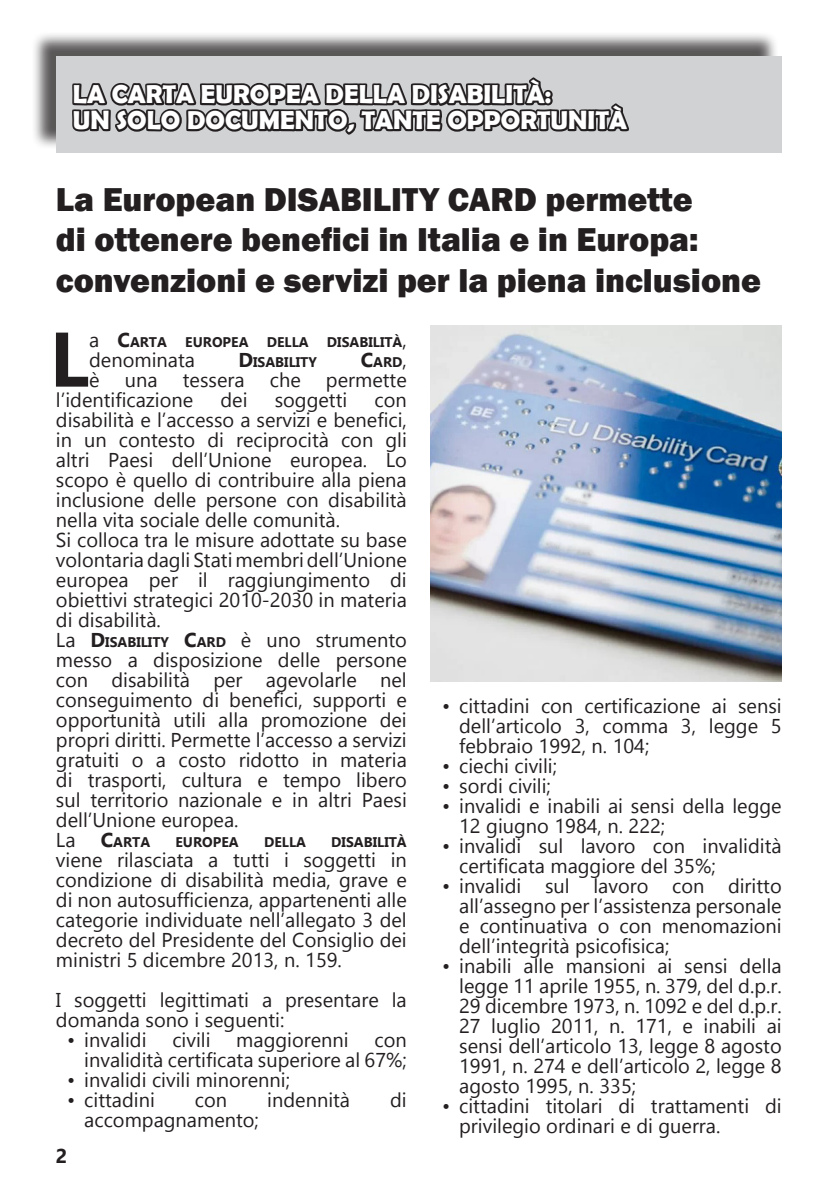
<style>
.page{position:relative;width:839px;height:1191px;background:#fff}
.page>*{position:absolute;margin:0;border:0;box-sizing:border-box;transform-origin:0 0}
.t1{font:700 77.2px "Gadugi";color:#231f20}
.t2{font:800 34px "Franklin Gothic";color:#231f20}
.t3{font:700 26px "Berlin Sans FB Demi";color:#fff}
.t4{font:20px/20px "Gadugi";color:#231f20;text-align:justify}
.t5{font:700 20px "Gadugi";color:#231f20}
.t6{font:700 14px "Gadugi";color:#231f20}
.s1{font-weight:400;font-size:20px}
.s2{font-size:20px}
.s3{font-weight:700}
.s4{font-weight:700;font-size:14px}
</style>
<div class="page">
<img style="left:431px;top:325px;width:351px;height:356px">
<div style="left:31px;top:31px;width:747px;height:118px;background:#231f20;opacity:.75"></div>
<div style="left:56px;top:56px;width:726px;height:96px;background:#d1d2d4"></div>
<svg style="left:70px;top:31px;width:562px;height:122px"></svg>
<p class="t3" style="left:73px;top:79px;width:480px">LA CARTA EUROPEA DELLA DISABILITÀ:</p>
<p class="t3" style="left:73px;top:105px;width:556px">UN SOLO DOCUMENTO, TANTE OPPORTUNITÀ</p>
<p class="t2" style="left:56px;top:177px;width:638px">La European DISABILITY CARD permette</p>
<p class="t2" style="left:56px;top:218px;width:644px">di ottenere benefici in Italia e in Europa:</p>
<p class="t2" style="left:56px;top:259px;width:707px">convenzioni e servizi per la piena inclusione</p>
<p class="t1" style="left:50px;top:313px;width:41px">L</p>
<p class="t6" style="left:89px;top:333px;width:79px"><span class="s1">a</span> <span class="s2">C</span>ARTA</p>
<p class="t6" style="left:185px;top:333px;width:65px">EUROPEA</p>
<p class="t6" style="left:267px;top:333px;width:43px">DELLA</p>
<p class="t6" style="left:327px;top:333px;width:81px">DISABILITÀ<span class="s1">,</span></p>
<p class="t4" style="left:89px;top:349px;width:107px">denominata</p>
<p class="t6" style="left:238px;top:353px;width:80px"><span class="s2">D</span>ISABILITY</p>
<p class="t6" style="left:361px;top:353px;width:48px"><span class="s2">C</span>ARD<span class="s1">,</span></p>
<p class="t4" style="left:89px;top:369px;width:12px">è</p>
<p class="t4" style="left:125px;top:369px;width:34px">una</p>
<p class="t4" style="left:183px;top:369px;width:63px">tessera</p>
<p class="t4" style="left:270px;top:369px;width:33px">che</p>
<p class="t4" style="left:326px;top:369px;width:82px">permette</p>
<p class="t4" style="left:56px;top:389px;width:139px">l’identificazione</p>
<p class="t4" style="left:220px;top:389px;width:29px">dei</p>
<p class="t4" style="left:275px;top:389px;width:74px">soggetti</p>
<p class="t4" style="left:56px;top:389px;width:352px;text-indent:319px">con disabilità e l’accesso a servizi e benefici, in un contesto di reciprocità con gli altri Paesi dell’Unione europea. Lo scopo è quello di contribuire alla piena inclusione delle persone con disabilità nella vita sociale delle comunità.</p>
<p class="t4" style="left:56px;top:529px;width:352px">Si colloca tra le misure adottate su base volontaria dagli Stati membri dell’Unione europea per il raggiungimento di obiettivi strategici 2010-2030 in materia di disabilità.</p>
<p class="t4" style="left:56px;top:629px;width:352px">La <span class="s3">D</span><span class="s4">ISABILITY</span> <span class="s3">C</span><span class="s4">ARD</span> è uno strumento messo a disposizione delle persone con disabilità per agevolarle nel conseguimento di benefici, supporti e opportunità utili alla promozione dei propri diritti. Permette l’accesso a servizi gratuiti o a costo ridotto in materia di trasporti, cultura e tempo libero sul territorio nazionale e in altri Paesi dell’Unione europea.</p>
<p class="t4" style="left:56px;top:829px;width:21px">La</p>
<p class="t6" style="left:101px;top:833px;width:51px"><span class="s2">C</span>ARTA</p>
<p class="t6" style="left:175px;top:833px;width:65px">EUROPEA</p>
<p class="t6" style="left:264px;top:833px;width:43px">DELLA</p>
<p class="t6" style="left:331px;top:833px;width:77px">DISABILITÀ</p>
<p class="t4" style="left:56px;top:849px;width:352px">viene rilasciata a tutti i soggetti in condizione di disabilità media, grave e di non autosufficienza, appartenenti alle categorie individuate nell’allegato 3 del decreto del Presidente del Consiglio dei ministri 5 dicembre 2013, n. 159.</p>
<p class="t4" style="left:56px;top:989px;width:352px">I soggetti legittimati a presentare la domanda sono i seguenti:</p>
<p class="t4" style="left:67px;top:1029px;width:81px">• invalidi</p>
<p class="t4" style="left:172px;top:1029px;width:40px">civili</p>
<p class="t4" style="left:236px;top:1029px;width:114px">maggiorenni</p>
<p class="t4" style="left:84px;top:1029px;width:324px;text-align:right">con<br>invalidità certificata superiore al 67%;</p>
<p class="t4" style="left:67px;top:1069px;width:224px">• invalidi civili minorenni;</p>
<p class="t4" style="left:67px;top:1089px;width:89px">• cittadini</p>
<p class="t4" style="left:195px;top:1089px;width:34px">con</p>
<p class="t4" style="left:267px;top:1089px;width:84px">indennità</p>
<p class="t4" style="left:390px;top:1089px;width:18px">di</p>
<p class="t4" style="left:84px;top:1109px;width:176px">accompagnamento;</p>
<p class="t5" style="left:56px;top:1144px;width:13px">2</p>
<p class="t4" style="left:459px;top:696px;width:324px;text-indent:-17px">• cittadini con certificazione ai sensi dell’articolo 3, comma 3, legge 5 febbraio 1992, n. 104;</p>
<p class="t4" style="left:442px;top:756px;width:116px">• ciechi civili;</p>
<p class="t4" style="left:442px;top:776px;width:110px">• sordi civili;</p>
<p class="t4" style="left:459px;top:796px;width:324px;text-indent:-17px">• invalidi e inabili ai sensi della legge<br>12 giugno 1984, n. 222;</p>
<p class="t4" style="left:459px;top:836px;width:324px;text-indent:-17px">• invalidi sul lavoro con invalidità certificata maggiore del 35%;</p>
<p class="t4" style="left:459px;top:876px;width:324px;text-indent:-17px">• invalidi sul lavoro con diritto all’assegno per l’assistenza personale e continuativa o con menomazioni dell’integrità psicofisica;</p>
<p class="t4" style="left:459px;top:956px;width:324px;text-indent:-17px">• inabili alle mansioni ai sensi della legge 11 aprile 1955, n. 379, del d.p.r.<br>29 dicembre 1973, n. 1092 e del d.p.r.<br>27 luglio 2011, n. 171, e inabili ai sensi dell’articolo 13, legge 8 agosto 1991, n. 274 e dell’articolo 2, legge 8 agosto 1995, n. 335;</p>
<p class="t4" style="left:459px;top:1096px;width:324px;text-indent:-17px">• cittadini titolari di trattamenti di privilegio ordinari e di guerra.</p>
</div>
